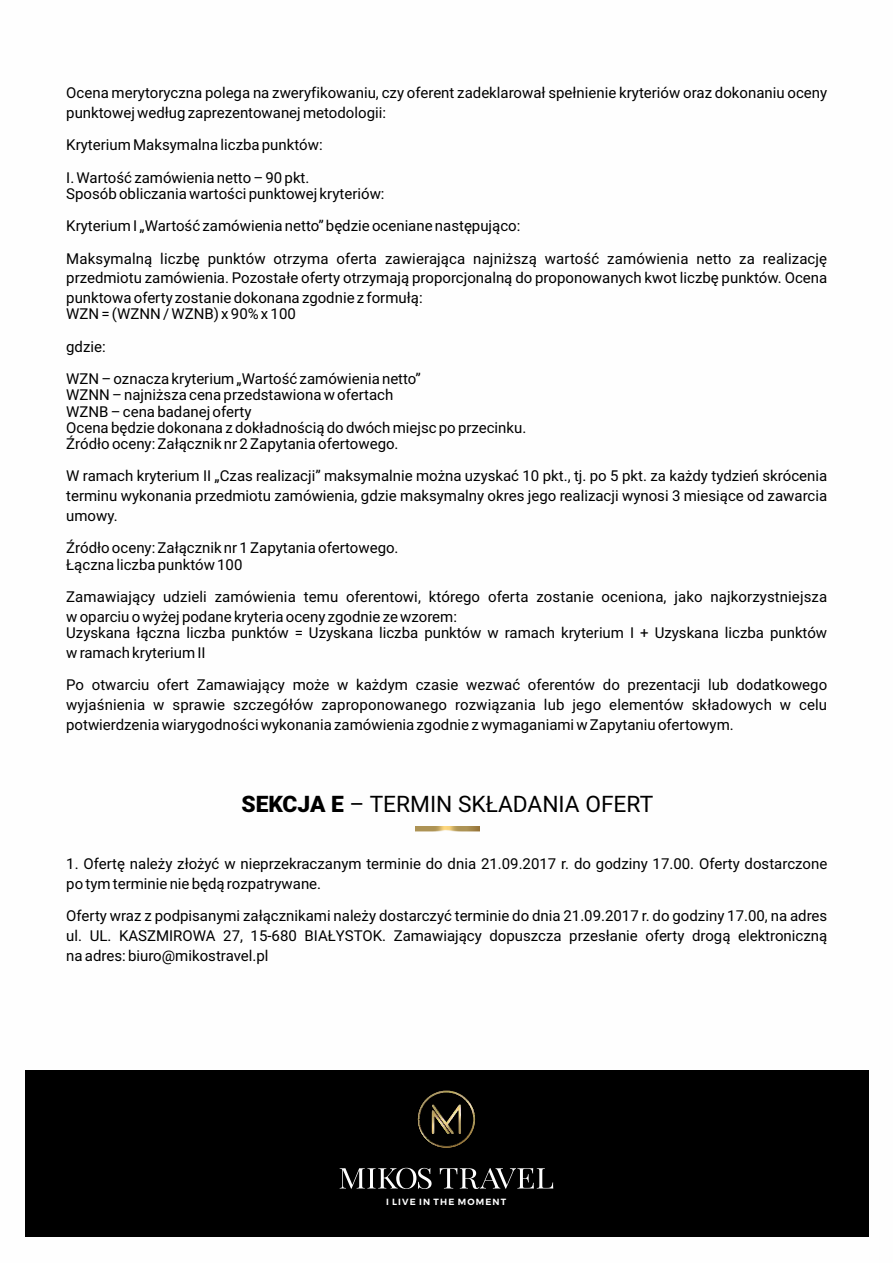
<style>
.page{position:relative;width:893px;height:1263px;background:#fff}
.page>*{position:absolute;margin:0;border:0;box-sizing:border-box;transform-origin:0 0}
.t1{font:22.8px "Roboto";color:#000}
.t2{font:15px/19.8px "Roboto";color:#000}
.t3{font:600 9px "Montserrat";letter-spacing:.13em;color:#fefefe}
.s1{font-weight:900}
</style>
<div class="page">
<div style="left:25px;top:1070px;width:843px;height:166px;background:#000"></div>
<img style="left:418px;top:1091px;width:57px;height:57px">
<svg style="left:340px;top:1168px;width:213px;height:21px"></svg>
<img style="left:415px;top:827px;width:65px;height:4px">
<img style="left:433px;top:827px;width:3px;height:4px">
<img style="left:436px;top:827px;width:27px;height:4px">
<p class="t2" style="left:66px;top:84px;width:762px">Ocena merytoryczna polega na zweryfikowaniu, czy oferent zadeklarował spełnienie kryteriów oraz dokonaniu oceny punktowej według zaprezentowanej metodologii:</p>
<p class="t2" style="left:66px;top:130px;width:258px;line-height:32.4px">Kryterium Maksymalna liczba punktów:<br>I. Wartość zamówienia netto – 90 pkt.</p>
<p class="t2" style="left:66px;top:179px;width:762px;line-height:32.4px">Sposób obliczania wartości punktowej kryteriów:<br>Kryterium I „Wartość zamówienia netto” będzie oceniane następująco:<br>Maksymalną liczbę punktów otrzyma oferta zawierająca najniższą wartość zamówienia netto za realizację</p>
<p class="t2" style="left:66px;top:270px;width:762px">przedmiotu zamówienia. Pozostałe oferty otrzymają proporcjonalną do proponowanych kwot liczbę punktów. Ocena punktowa oferty zostanie dokonana zgodnie z formułą:</p>
<p class="t2" style="left:66px;top:299px;width:356px;line-height:32.4px">WZN = (WZNN / WZNB) x 90% x 100<br>gdzie:<br>WZN – oznacza kryterium „Wartość zamówienia netto”</p>
<p class="t2" style="left:66px;top:388px;width:462px;line-height:16.2px">WZNN – najniższa cena przedstawiona w ofertach<br>WZNB – cena badanej oferty<br>Ocena będzie dokonana z dokładnością do dwóch miejsc po przecinku.<br>Źródło oceny: Załącznik nr 2 Zapytania ofertowego.</p>
<p class="t2" style="left:66px;top:468px;width:762px;text-align:justify">W ramach kryterium II „Czas realizacji” maksymalnie można uzyskać 10 pkt., tj. po 5 pkt. za każdy tydzień skrócenia terminu wykonania przedmiotu zamówienia, gdzie maksymalny okres jego realizacji wynosi 3 miesiące od zawarcia umowy.</p>
<p class="t2" style="left:66px;top:541px;width:334px;line-height:16.2px">Źródło oceny: Załącznik nr 1 Zapytania ofertowego.<br>Łączna liczba punktów 100</p>
<p class="t2" style="left:66px;top:588px;width:762px">Zamawiający udzieli zamówienia temu oferentowi, którego oferta zostanie oceniona, jako najkorzystniejsza w oparciu o wyżej podane kryteria oceny zgodnie ze wzorem:</p>
<p class="t2" style="left:66px;top:624px;width:762px">Uzyskana łączna liczba punktów = Uzyskana liczba punktów w ramach kryterium I + Uzyskana liczba punktów w ramach kryterium II</p>
<p class="t2" style="left:66px;top:676px;width:762px;text-align:justify">Po otwarciu ofert Zamawiający może w każdym czasie wezwać oferentów do prezentacji lub dodatkowego wyjaśnienia w sprawie szczegółów zaproponowanego rozwiązania lub jego elementów składowych w celu potwierdzenia wiarygodności wykonania zamówienia zgodnie z wymaganiami w Zapytaniu ofertowym.</p>
<h1 class="t1" style="left:241px;top:794px;width:413px"><span class="s1">SEKCJA E</span> – TERMIN SKŁADANIA OFERT</h1>
<p class="t2" style="left:66px;top:856px;width:762px">1. Ofertę należy złożyć w nieprzekraczanym terminie do dnia 21.09.2017 r. do godziny 17.00. Oferty dostarczone po tym terminie nie będą rozpatrywane.</p>
<p class="t2" style="left:66px;top:908px;width:762px;text-align:justify">Oferty wraz z podpisanymi załącznikami należy dostarczyć terminie do dnia 21.09.2017 r. do godziny 17.00, na adres ul. UL. KASZMIROWA 27, 15-680 BIAŁYSTOK. Zamawiający dopuszcza przesłanie oferty drogą elektroniczną na adres: biuro@mikostravel.pl</p>
<p class="t3" style="left:386px;top:1196px;width:122px">I LIVE IN THE MOMENT</p>
</div>
